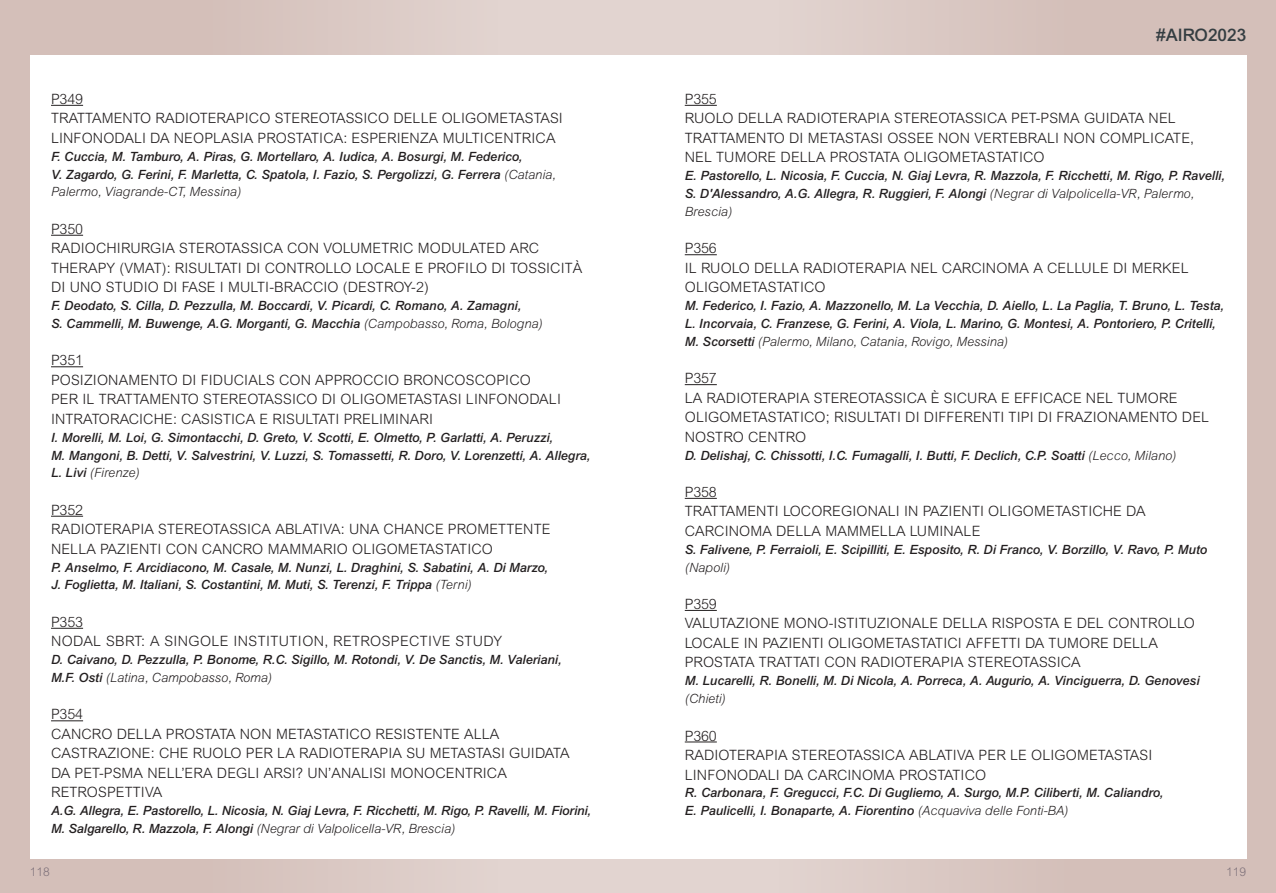
<style>
.page{position:relative;width:1276px;height:893px;background:#fff}
.page>*{position:absolute;margin:0;border:0;box-sizing:border-box;transform-origin:0 0}
.t1{font:500 17.25px "Arial MT Std";color:#343d41}
.t2{font:300 14.25px/19.5px "Arial MT Std";letter-spacing:.01em;color:#231f20}
.t3{font:300 14.25px "Arial MT Std";letter-spacing:-.01em;color:#231f20}
.t4{font:300 14.25px "Arial MT Std";letter-spacing:.03em;color:#231f20}
.t5{font:italic 500 12.75px/17.9px "Arial MT Std";color:#231f20}
.t6{font:italic 300 12.75px "Arial MT Std";color:#231f20}
.t7{font:300 12px "Arial MT Std";color:#7e717a}
.s1{font-weight:300}
</style>
<div class="page">
<div style="left:0;top:0;width:638px;height:893px;background:linear-gradient(to right,#d1bab3,#e4d7d3)"></div>
<div style="left:638px;top:0;width:638px;height:893px;background:linear-gradient(to right,#e3d6d3,#d1bbb4)"></div>
<div style="left:30px;top:55px;width:1216px;height:804px;background:#fff"></div>
<hr style="left:51px;top:105px;width:32px;height:1px;background:#231f20">
<hr style="left:51px;top:235px;width:32px;height:1px;background:#231f20">
<hr style="left:51px;top:366px;width:32px;height:1px;background:#231f20">
<hr style="left:51px;top:516px;width:32px;height:1px;background:#231f20">
<hr style="left:51px;top:628px;width:32px;height:1px;background:#231f20">
<hr style="left:51px;top:720px;width:32px;height:1px;background:#231f20">
<hr style="left:685px;top:105px;width:32px;height:1px;background:#231f20">
<hr style="left:685px;top:254px;width:32px;height:1px;background:#231f20">
<hr style="left:685px;top:384px;width:32px;height:1px;background:#231f20">
<hr style="left:685px;top:498px;width:32px;height:1px;background:#231f20">
<hr style="left:685px;top:610px;width:32px;height:1px;background:#231f20">
<hr style="left:685px;top:742px;width:32px;height:1px;background:#231f20">
<p class="t3" style="left:51px;top:91px;width:34px">P349</p>
<p class="t2" style="left:51px;top:109px;width:513px">TRATTAMENTO RADIOTERAPICO STEREOTASSICO DELLE OLIGOMETASTASI<br>LINFONODALI DA NEOPLASIA PROSTATICA: ESPERIENZA MULTICENTRICA</p>
<p class="t5" style="left:51px;top:147px;width:506px">F. Cuccia, M. Tamburo, A. Piras, G. Mortellaro, A. Iudica, A. Bosurgi, M. Federico,<br>V. Zagardo, G. Ferini, F. Marletta, C. Spatola, I. Fazio, S. Pergolizzi, G. Ferrera <span class="s1">(Catania,<br>Palermo, Viagrande-CT, Messina)</span></p>
<p class="t3" style="left:51px;top:221px;width:34px">P350</p>
<p class="t2" style="left:51px;top:239px;width:533px">RADIOCHIRURGIA STEROTASSICA CON VOLUMETRIC MODULATED ARC<br>THERAPY (VMAT): RISULTATI DI CONTROLLO LOCALE E PROFILO DI TOSSICITÀ<br>DI UNO STUDIO DI FASE I MULTI-BRACCIO (DESTROY-2)</p>
<p class="t5" style="left:51px;top:297px;width:493px">F. Deodato, S. Cilla, D. Pezzulla, M. Boccardi, V. Picardi, C. Romano, A. Zamagni,<br>S. Cammelli, M. Buwenge, A.G. Morganti, G. Macchia <span class="s1">(Campobasso, Roma, Bologna)</span></p>
<p class="t3" style="left:51px;top:352px;width:34px">P351</p>
<p class="t2" style="left:51px;top:370px;width:511px">POSIZIONAMENTO DI FIDUCIALS CON APPROCCIO BRONCOSCOPICO<br>PER IL TRATTAMENTO STEREOTASSICO DI OLIGOMETASTASI LINFONODALI<br>INTRATORACICHE: CASISTICA E RISULTATI PRELIMINARI</p>
<p class="t5" style="left:51px;top:428px;width:541px">I. Morelli, M. Loi, G. Simontacchi, D. Greto, V. Scotti, E. Olmetto, P. Garlatti, A. Peruzzi,<br>M. Mangoni, B. Detti, V. Salvestrini, V. Luzzi, S. Tomassetti, R. Doro, V. Lorenzetti, A. Allegra,<br>L. Livi <span class="s1">(Firenze)</span></p>
<p class="t3" style="left:51px;top:502px;width:34px">P352</p>
<p class="t2" style="left:51px;top:519px;width:501px">RADIOTERAPIA STEREOTASSICA ABLATIVA: UNA CHANCE PROMETTENTE<br>NELLA PAZIENTI CON CANCRO MAMMARIO OLIGOMETASTATICO</p>
<p class="t5" style="left:51px;top:558px;width:498px">P. Anselmo, F. Arcidiacono, M. Casale, M. Nunzi, L. Draghini, S. Sabatini, A. Di Marzo,<br>J. Foglietta, M. Italiani, S. Costantini, M. Muti, S. Terenzi, F. Trippa <span class="s1">(Terni)</span></p>
<p class="t3" style="left:51px;top:614px;width:34px">P353</p>
<p class="t4" style="left:51px;top:633px;width:453px">NODAL SBRT: A SINGOLE INSTITUTION, RETROSPECTIVE STUDY</p>
<p class="t5" style="left:51px;top:651px;width:512px">D. Caivano, D. Pezzulla, P. Bonome, R.C. Sigillo, M. Rotondi, V. De Sanctis, M. Valeriani,<br>M.F. Osti <span class="s1">(Latina, Campobasso, Roma)</span></p>
<p class="t3" style="left:51px;top:706px;width:34px">P354</p>
<p class="t2" style="left:51px;top:724px;width:520px">CANCRO DELLA PROSTATA NON METASTATICO RESISTENTE ALLA CASTRAZIONE: CHE RUOLO PER LA RADIOTERAPIA SU METASTASI GUIDATA DA PET-PSMA NELL’ERA DEGLI ARSI? UN’ANALISI MONOCENTRICA RETROSPETTIVA</p>
<p class="t5" style="left:51px;top:802px;width:541px">A.G. Allegra, E. Pastorello, L. Nicosia, N. Giaj Levra, F. Ricchetti, M. Rigo, P. Ravelli, M. Fiorini,<br>M. Salgarello, R. Mazzola, F. Alongi <span class="s1">(Negrar di Valpolicella-VR, Brescia)</span></p>
<h1 class="t1" style="left:1156px;top:25px;width:91px">#AIRO2023</h1>
<p class="t3" style="left:685px;top:91px;width:34px">P355</p>
<p class="t2" style="left:685px;top:109px;width:511px">RUOLO DELLA RADIOTERAPIA STEREOTASSICA PET-PSMA GUIDATA NEL<br>TRATTAMENTO DI METASTASI OSSEE NON VERTEBRALI NON COMPLICATE,<br>NEL TUMORE DELLA PROSTATA OLIGOMETASTATICO</p>
<p class="t5" style="left:685px;top:167px;width:542px">E. Pastorello, L. Nicosia, F. Cuccia, N. Giaj Levra, R. Mazzola, F. Ricchetti, M. Rigo, P. Ravelli,<br>S. D'Alessandro, A.G. Allegra, R. Ruggieri, F. Alongi <span class="s1">(Negrar di Valpolicella-VR, Palermo,<br>Brescia)</span></p>
<p class="t3" style="left:685px;top:240px;width:34px">P356</p>
<p class="t2" style="left:685px;top:258px;width:505px">IL RUOLO DELLA RADIOTERAPIA NEL CARCINOMA A CELLULE DI MERKEL<br>OLIGOMETASTATICO</p>
<p class="t5" style="left:685px;top:297px;width:541px">M. Federico, I. Fazio, A. Mazzonello, M. La Vecchia, D. Aiello, L. La Paglia, T. Bruno, L. Testa,<br>L. Incorvaia, C. Franzese, G. Ferini, A. Viola, L. Marino, G. Montesi, A. Pontoriero, P. Critelli,<br>M. Scorsetti <span class="s1">(Palermo, Milano, Catania, Rovigo, Messina)</span></p>
<p class="t3" style="left:685px;top:370px;width:34px">P357</p>
<p class="t2" style="left:685px;top:388px;width:526px">LA RADIOTERAPIA STEREOTASSICA È SICURA E EFFICACE NEL TUMORE<br>OLIGOMETASTATICO; RISULTATI DI DIFFERENTI TIPI DI FRAZIONAMENTO DEL<br>NOSTRO CENTRO</p>
<p class="t5" style="left:685px;top:446px;width:493px">D. Delishaj, C. Chissotti, I.C. Fumagalli, I. Butti, F. Declich, C.P. Soatti <span class="s1">(Lecco, Milano)</span></p>
<p class="t3" style="left:685px;top:484px;width:34px">P358</p>
<p class="t2" style="left:685px;top:502px;width:462px">TRATTAMENTI LOCOREGIONALI IN PAZIENTI OLIGOMETASTICHE DA<br>CARCINOMA DELLA MAMMELLA LUMINALE</p>
<p class="t5" style="left:685px;top:540px;width:524px">S. Falivene, P. Ferraioli, E. Scipilliti, E. Esposito, R. Di Franco, V. Borzillo, V. Ravo, P. Muto</p>
<p class="t6" style="left:685px;top:560px;width:47px">(Napoli)</p>
<p class="t3" style="left:685px;top:596px;width:34px">P359</p>
<p class="t2" style="left:685px;top:614px;width:511px">VALUTAZIONE MONO-ISTITUZIONALE DELLA RISPOSTA E DEL CONTROLLO<br>LOCALE IN PAZIENTI OLIGOMETASTATICI AFFETTI DA TUMORE DELLA<br>PROSTATA TRATTATI CON RADIOTERAPIA STEREOTASSICA</p>
<p class="t5" style="left:685px;top:672px;width:516px">M. Lucarelli, R. Bonelli, M. Di Nicola, A. Porreca, A. Augurio, A. Vinciguerra, D. Genovesi</p>
<p class="t6" style="left:685px;top:691px;width:43px">(Chieti)</p>
<p class="t3" style="left:685px;top:727px;width:34px">P360</p>
<p class="t2" style="left:685px;top:745px;width:469px">RADIOTERAPIA STEREOTASSICA ABLATIVA PER LE OLIGOMETASTASI<br>LINFONODALI DA CARCINOMA PROSTATICO</p>
<p class="t5" style="left:685px;top:784px;width:480px">R. Carbonara, F. Gregucci, F.C. Di Gugliemo, A. Surgo, M.P. Ciliberti, M. Caliandro,<br>E. Paulicelli, I. Bonaparte, A. Fiorentino <span class="s1">(Acquaviva delle Fonti-BA)</span></p>
<p class="t7" style="left:30px;top:865px;width:22px">118</p>
<p class="t7" style="left:1226px;top:865px;width:22px">119</p>
</div>
